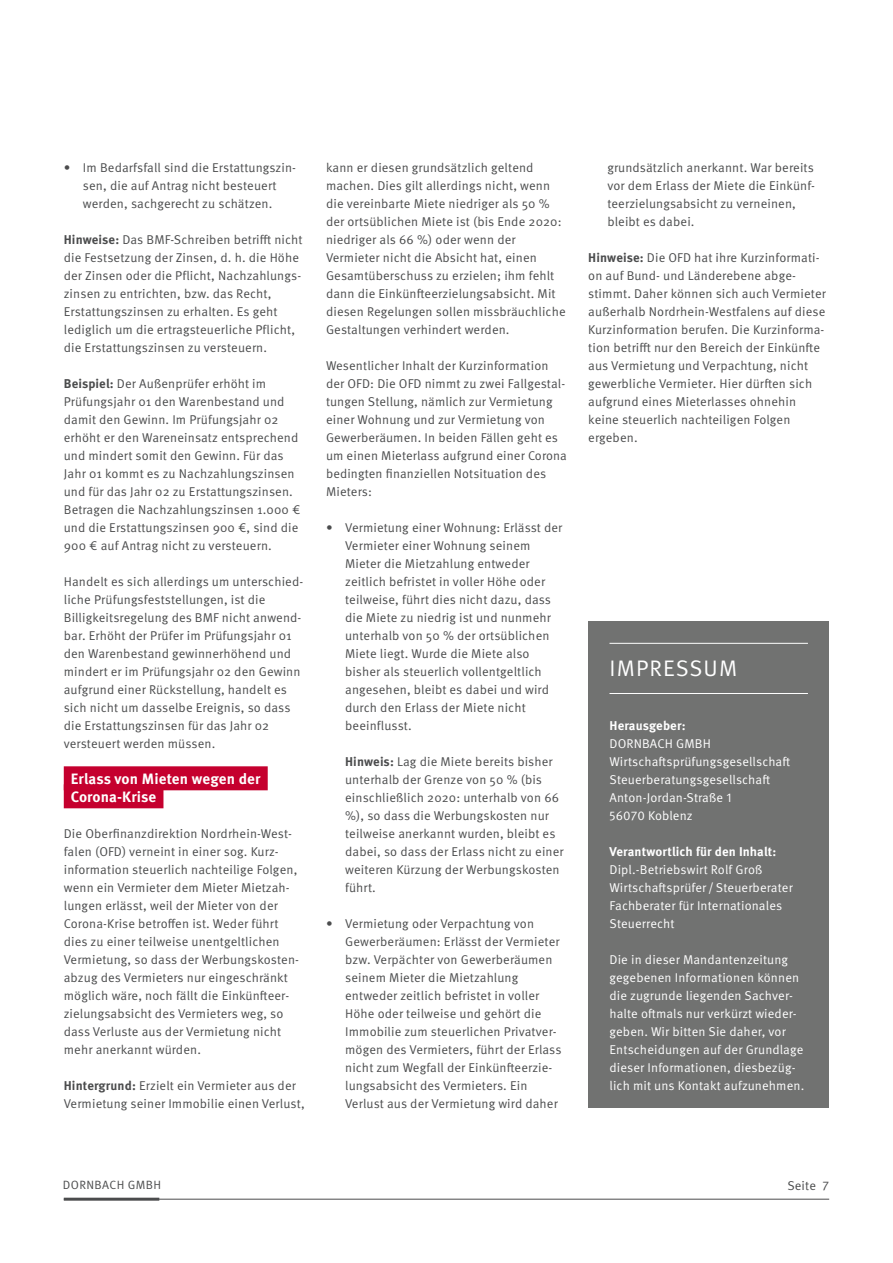
<style>
.page{position:relative;width:893px;height:1263px;background:#fff}
.page>*{position:absolute;margin:0;border:0;box-sizing:border-box;transform-origin:0 0}
.Überschrift_Meta_Reg{font:22.5px "Meta Pro";letter-spacing:.05em;color:#fff}
.Überschrift_Meta_Bol{font:700 15px/18px "Meta Pro";letter-spacing:.01em;color:#fff}
.Fließtext_Meta_Regul{font:12.75px/18px "Meta Pro";letter-spacing:.01em;color:#4b4c4d}
.Fließtext_Weiß_Meta{font:12.75px/18px "Meta Pro";letter-spacing:.01em;color:#fff}
.Fließtext_Weiß_Meta-2{font:700 12.75px "Meta Pro";letter-spacing:.01em;color:#fff}
.t1{font:12px "Meta Pro";letter-spacing:.03em;color:#4b4c4d}
.s1{font-weight:700}
</style>
<div class="page">
<hr style="left:64px;top:1199px;width:765px;height:1px;background:#4b4c4d">
<hr style="left:64px;top:1198px;width:95px;height:3px;background:#4b4c4d">
<div style="left:588px;top:622px;width:241px;height:486px;background:#717271"></div>
<div style="left:64px;top:766px;width:204px;height:24px;background:#c5002e"></div>
<div style="left:64px;top:784px;width:99px;height:24px;background:#c5002e"></div>
<hr style="left:609px;top:643px;width:199px;height:1px;background:#fff">
<hr style="left:609px;top:693px;width:199px;height:1px;background:#fff">
<p class="Fließtext_Meta_Regul" style="left:64px;top:158px;width:234px;text-align:center">• Im Bedarfsfall sind die Erstattungszin&shy;sen, die auf Antrag nicht besteuert werden, sachgerecht zu schätzen.</p>
<p class="Fließtext_Meta_Regul" style="left:64px;top:230px;width:240px"><span class="s1">Hinweise:</span> Das BMF-Schreiben betrifft nicht die Festsetzung der Zinsen, d. h. die Höhe der Zinsen oder die Pflicht, Nachzahlungs&shy;zinsen zu entrichten, bzw. das Recht, Erstattungszinsen zu erhalten. Es geht lediglich um die ertragsteuerliche Pflicht, die Erstattungszinsen zu versteuern.</p>
<p class="Fließtext_Meta_Regul" style="left:64px;top:374px;width:238px"><span class="s1">Beispiel:</span> Der Außenprüfer erhöht im Prüfungsjahr 01 den Warenbestand und damit den Gewinn. Im Prüfungsjahr 02 erhöht er den Wareneinsatz entsprechend und mindert somit den Gewinn. Für das Jahr 01 kommt es zu Nachzahlungszinsen und für das Jahr 02 zu Erstattungszinsen.<br>Betragen die Nachzahlungszinsen 1.000 € und die Erstattungszinsen 900 €, sind die 900 € auf Antrag nicht zu versteuern.</p>
<p class="Fließtext_Meta_Regul" style="left:64px;top:572px;width:241px">Handelt es sich allerdings um unterschied&shy;liche Prüfungsfeststellungen, ist die Billigkeitsregelung des BMF nicht anwend&shy;bar. Erhöht der Prüfer im Prüfungsjahr 01 den Warenbestand gewinnerhöhend und mindert er im Prüfungsjahr 02 den Gewinn aufgrund einer Rückstellung, handelt es sich nicht um dasselbe Ereignis, so dass die Erstattungszinsen für das Jahr 02 versteuert werden müssen.</p>
<p class="Überschrift_Meta_Bol" style="left:71px;top:769px;width:191px">Erlass von Mieten wegen der<br>Corona-Krise</p>
<p class="Fließtext_Meta_Regul" style="left:64px;top:824px;width:237px">Die Oberfinanzdirektion Nordrhein-West&shy;falen (OFD) verneint in einer sog. Kurz&shy;information steuerlich nachteilige Folgen, wenn ein Vermieter dem Mieter Mietzah&shy;lungen erlässt, weil der Mieter von der Corona-Krise betroffen ist. Weder führt dies zu einer teilweise unentgeltlichen Vermietung, so dass der Werbungskosten&shy;abzug des Vermieters nur eingeschränkt möglich wäre, noch fällt die Einkünfteer&shy;zielungsabsicht des Vermieters weg, so dass Verluste aus der Vermietung nicht mehr anerkannt würden.</p>
<p class="Fließtext_Meta_Regul" style="left:64px;top:1076px;width:242px"><span class="s1">Hintergrund:</span> Erzielt ein Vermieter aus der<br>Vermietung seiner Immobilie einen Verlust,</p>
<p class="Fließtext_Meta_Regul" style="left:326px;top:158px;width:241px">kann er diesen grundsätzlich geltend machen. Dies gilt allerdings nicht, wenn die vereinbarte Miete niedriger als 50 % der ortsüblichen Miete ist (bis Ende 2020: niedriger als 66 %) oder wenn der Vermieter nicht die Absicht hat, einen Gesamtüberschuss zu erzielen; ihm fehlt dann die Einkünfteerzielungsabsicht. Mit diesen Regelungen sollen missbräuchliche Gestaltungen verhindert werden.</p>
<p class="Fließtext_Meta_Regul" style="left:326px;top:356px;width:242px">Wesentlicher Inhalt der Kurzinformation der OFD: Die OFD nimmt zu zwei Fallgestal&shy;tungen Stellung, nämlich zur Vermietung einer Wohnung und zur Vermietung von Gewerberäumen. In beiden Fällen geht es um einen Mieterlass aufgrund einer Corona bedingten finanziellen Notsituation des Mieters:</p>
<p class="Fließtext_Meta_Regul" style="left:345px;top:518px;width:219px;text-indent:-19px">• Vermietung einer Wohnung: Erlässt der Vermieter einer Wohnung seinem Mieter die Mietzahlung entweder zeitlich befristet in voller Höhe oder teilweise, führt dies nicht dazu, dass die Miete zu niedrig ist und nunmehr unterhalb von 50 % der ortsüblichen Miete liegt. Wurde die Miete also bisher als steuerlich vollentgeltlich angesehen, bleibt es dabei und wird durch den Erlass der Miete nicht beeinflusst.</p>
<p class="Fließtext_Meta_Regul" style="left:345px;top:752px;width:220px"><span class="s1">Hinweis:</span> Lag die Miete bereits bisher unterhalb der Grenze von 50 % (bis einschließlich 2020: unterhalb von 66 %), so dass die Werbungskosten nur teilweise anerkannt wurden, bleibt es dabei, so dass der Erlass nicht zu einer weiteren Kürzung der Werbungskosten führt.</p>
<p class="Fließtext_Meta_Regul" style="left:345px;top:914px;width:218px;text-indent:-19px">• Vermietung oder Verpachtung von Gewerberäumen: Erlässt der Vermieter bzw. Verpächter von Gewerberäumen seinem Mieter die Mietzahlung entweder zeitlich befristet in voller Höhe oder teilweise und gehört die Immobilie zum steuerlichen Privatver&shy;mögen des Vermieters, führt der Erlass nicht zum Wegfall der Einkünfteerzie&shy;lungsabsicht des Vermieters. Ein Verlust aus der Vermietung wird daher</p>
<p class="Fließtext_Meta_Regul" style="left:607px;top:158px;width:209px">grundsätzlich anerkannt. War bereits vor dem Erlass der Miete die Einkünf&shy;teerzielungsabsicht zu verneinen, bleibt es dabei.</p>
<p class="Fließtext_Meta_Regul" style="left:588px;top:248px;width:239px"><span class="s1">Hinweise:</span> Die OFD hat ihre Kurzinformati&shy;on auf Bund- und Länderebene abge&shy;stimmt. Daher können sich auch Vermieter außerhalb Nordrhein-Westfalens auf diese Kurzinformation berufen. Die Kurzinforma&shy;tion betrifft nur den Bereich der Einkünfte aus Vermietung und Verpachtung, nicht gewerbliche Vermieter. Hier dürften sich aufgrund eines Mieterlasses ohnehin keine steuerlich nachteiligen Folgen ergeben.</p>
<p class="Überschrift_Meta_Reg" style="left:610px;top:651px;width:129px">IMPRESSUM</p>
<p class="Fließtext_Weiß_Meta-2" style="left:609px;top:715px;width:78px">Herausgeber:</p>
<p class="Fließtext_Weiß_Meta" style="left:609px;top:734px;width:103px">DORNBACH GMBH</p>
<p class="Fließtext_Weiß_Meta" style="left:609px;top:752px;width:182px">Wirtschaftsprüfungsgesellschaft</p>
<p class="Fließtext_Weiß_Meta" style="left:609px;top:770px;width:162px">Steuerberatungsgesellschaft</p>
<p class="Fließtext_Weiß_Meta" style="left:609px;top:788px;width:123px">Anton-Jordan-Straße 1</p>
<p class="Fließtext_Weiß_Meta" style="left:609px;top:806px;width:85px">56070 Koblenz</p>
<p class="Fließtext_Weiß_Meta-2" style="left:609px;top:841px;width:168px">Verantwortlich für den Inhalt:</p>
<p class="Fließtext_Weiß_Meta" style="left:609px;top:860px;width:154px">Dipl.-Betriebswirt Rolf Groß</p>
<p class="Fließtext_Weiß_Meta" style="left:609px;top:878px;width:185px">Wirtschaftsprüfer / Steuerberater</p>
<p class="Fließtext_Weiß_Meta" style="left:609px;top:896px;width:174px">Fachberater für Internationales</p>
<p class="Fließtext_Weiß_Meta" style="left:609px;top:914px;width:67px">Steuerrecht</p>
<p class="Fließtext_Weiß_Meta" style="left:609px;top:950px;width:196px">Die in dieser Mandantenzeitung gegebenen Informationen können die zugrunde liegenden Sachver&shy;halte oftmals nur verkürzt wieder&shy;geben. Wir bitten Sie daher, vor Entscheidungen auf der Grundlage dieser Informationen, diesbezüg&shy;lich mit uns Kontakt aufzunehmen.</p>
<p class="t1" style="left:63px;top:1176px;width:100px">DORNBACH GMBH</p>
<p class="Fließtext_Meta_Regul" style="left:787px;top:1175px;width:43px">Seite 7</p>
</div>
